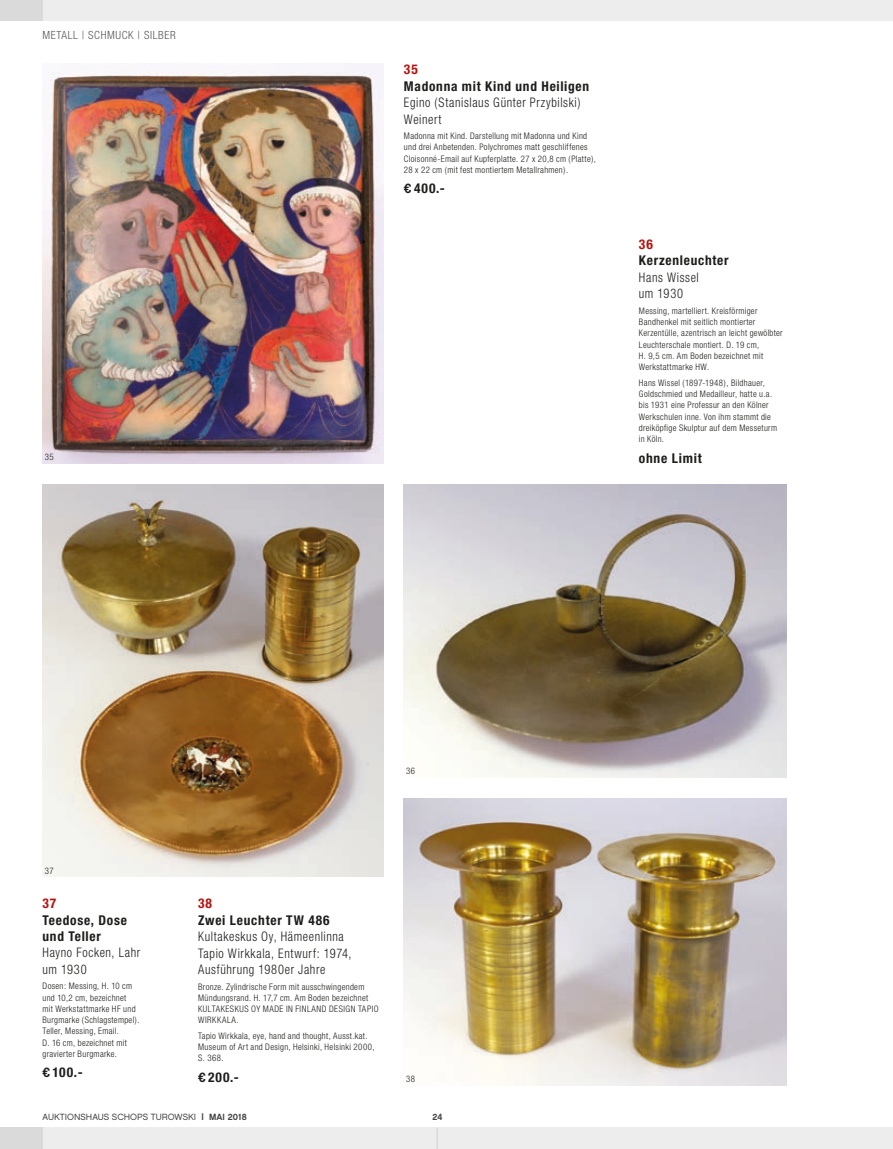
<style>
.page{position:relative;width:893px;height:1149px;background:#fff}
.page>*{position:absolute;margin:0;border:0;box-sizing:border-box;transform-origin:0 0}
.t1{font:700 condensed 13.5px/16.2px "Helvetica Neue";letter-spacing:.055em;color:#1d1d1b}
.t2{font:700 condensed 13.5px "Helvetica Neue";letter-spacing:.07em;color:#b80f0c}
.t3{font:300 condensed 13.2px/16.5px "Helvetica Neue";letter-spacing:.05em;color:#1d1d1b;scale:.94 1}
.t4{font:300 condensed 11.25px "Helvetica Neue";letter-spacing:.055em;color:#575756}
.t5{font:300 condensed 9px/11.2px "Helvetica Neue";letter-spacing:.035em;color:#1d1d1b}
.t6{font:9px "Chalet London Nineteen Sixty";color:#424241}
.t7{font:9px "Chalet New York Nineteen Sixty";color:#424241}
.s1{font-family:"Univers";font-stretch:normal}
.s2{font-family:"Chalet New York Nineteen Sixty"}
</style>
<div class="page">
<div style="left:0;top:0;width:893px;height:21px;background:#ededed"></div>
<div style="left:0;top:1127px;width:893px;height:21px;background:#ededed"></div>
<div style="left:0;top:0;width:43px;height:21px;background:#dadada"></div>
<div style="left:0;top:1127px;width:43px;height:21px;background:#dadada"></div>
<svg style="left:437px;top:1128px;width:1px;height:20px"></svg>
<img style="left:43px;top:64px;width:340px;height:399px">
<img style="left:404px;top:484px;width:383px;height:292px">
<img style="left:43px;top:484px;width:340px;height:392px">
<img style="left:404px;top:798px;width:383px;height:286px">
<p class="t4" style="left:43px;top:28px;width:135px">METALL | SCHMUCK | SILBER</p>
<p class="t5" style="left:45px;top:451px;width:10px">35</p>
<h1 class="t2" style="left:404px;top:61px;width:15px">35</h1>
<h1 class="t1" style="left:404px;top:77px;width:187px">Madonna mit Kind und Heiligen</h1>
<h2 class="t3" style="left:404px;top:94px;width:189px">Egino (Stanislaus Günter Przybilski)<br>Weinert</h2>
<p class="t5" style="left:404px;top:130px;width:194px">Madonna mit Kind. Darstellung mit Madonna und Kind und drei Anbetenden. Polychromes matt geschliffenes Cloisonné-Email auf Kupferplatte. 27 x 20,8 cm (Platte), 28 x 22 cm (mit fest montiertem Metallrahmen).</p>
<h1 class="t1" style="left:404px;top:180px;width:42px"><span class="s1">€</span> 400.-</h1>
<h1 class="t2" style="left:639px;top:236px;width:15px">36</h1>
<h1 class="t1" style="left:639px;top:252px;width:91px">Kerzenleuchter</h1>
<h2 class="t3" style="left:639px;top:269px;width:65px">Hans Wissel um 1930</h2>
<p class="t5" style="left:639px;top:305px;width:145px">Messing, martelliert. Kreisförmiger Bandhenkel mit seitlich montierter Kerzentülle, azentrisch an leicht gewölbter Leuchterschale montiert. D. 19 cm,<br>H. 9,5 cm. Am Boden bezeichnet mit Werkstattmarke HW.</p>
<p class="t5" style="left:639px;top:377px;width:140px">Hans Wissel (1897-1948), Bildhauer, Goldschmied und Medailleur, hatte u.a. bis 1931 eine Professur an den Kölner Werkschulen inne. Von ihm stammt die dreiköpfige Skulptur auf dem Messeturm in Köln.</p>
<h1 class="t1" style="left:639px;top:449px;width:64px">ohne Limit</h1>
<p class="t5" style="left:45px;top:864px;width:10px">37</p>
<h1 class="t2" style="left:43px;top:895px;width:15px">37</h1>
<h1 class="t1" style="left:43px;top:911px;width:86px">Teedose, Dose und Teller</h1>
<h2 class="t3" style="left:43px;top:943px;width:106px">Hayno Focken, Lahr um 1930</h2>
<p class="t5" style="left:43px;top:980px;width:99px">Dosen: Messing, H. 10 cm und 10,2 cm, bezeichnet<br>mit Werkstattmarke HF und<br>Burgmarke (Schlagstempel).<br>Teller, Messing, Email.<br>D. 16 cm, bezeichnet mit gravierter Burgmarke.</p>
<h1 class="t1" style="left:43px;top:1063px;width:42px"><span class="s1">€</span> 100.-</h1>
<p class="t5" style="left:406px;top:764px;width:10px">36</p>
<h1 class="t2" style="left:198px;top:895px;width:15px">38</h1>
<h1 class="t1" style="left:198px;top:911px;width:133px">Zwei Leuchter TW 486</h1>
<h2 class="t3" style="left:198px;top:927px;width:165px">Kultakeskus Oy, Hämeenlinna<br>Tapio Wirkkala, Entwurf: 1974,<br>Ausführung 1980er Jahre</h2>
<p class="t5" style="left:198px;top:980px;width:182px">Bronze. Zylindrische Form mit ausschwingendem Mündungsrand. H. 17,7 cm. Am Boden bezeichnet KULTAKESKUS OY MADE IN FINLAND DESIGN TAPIO WIRKKALA.</p>
<p class="t5" style="left:198px;top:1029px;width:178px">Tapio Wirkkala, eye, hand and thought, Ausst.kat.<br>Museum of Art and Design, Helsinki, Helsinki 2000,<br>S. 368.</p>
<h1 class="t1" style="left:198px;top:1068px;width:42px"><span class="s1">€</span> 200.-</h1>
<p class="t5" style="left:406px;top:1072px;width:10px">38</p>
<p class="t6" style="left:43px;top:1110px;width:206px">AUKTIONSHAUS SCHOPS TUROWSKI <span class="s2">| MAI 2018</span></p>
<p class="t7" style="left:432px;top:1110px;width:11px">24</p>
</div>
